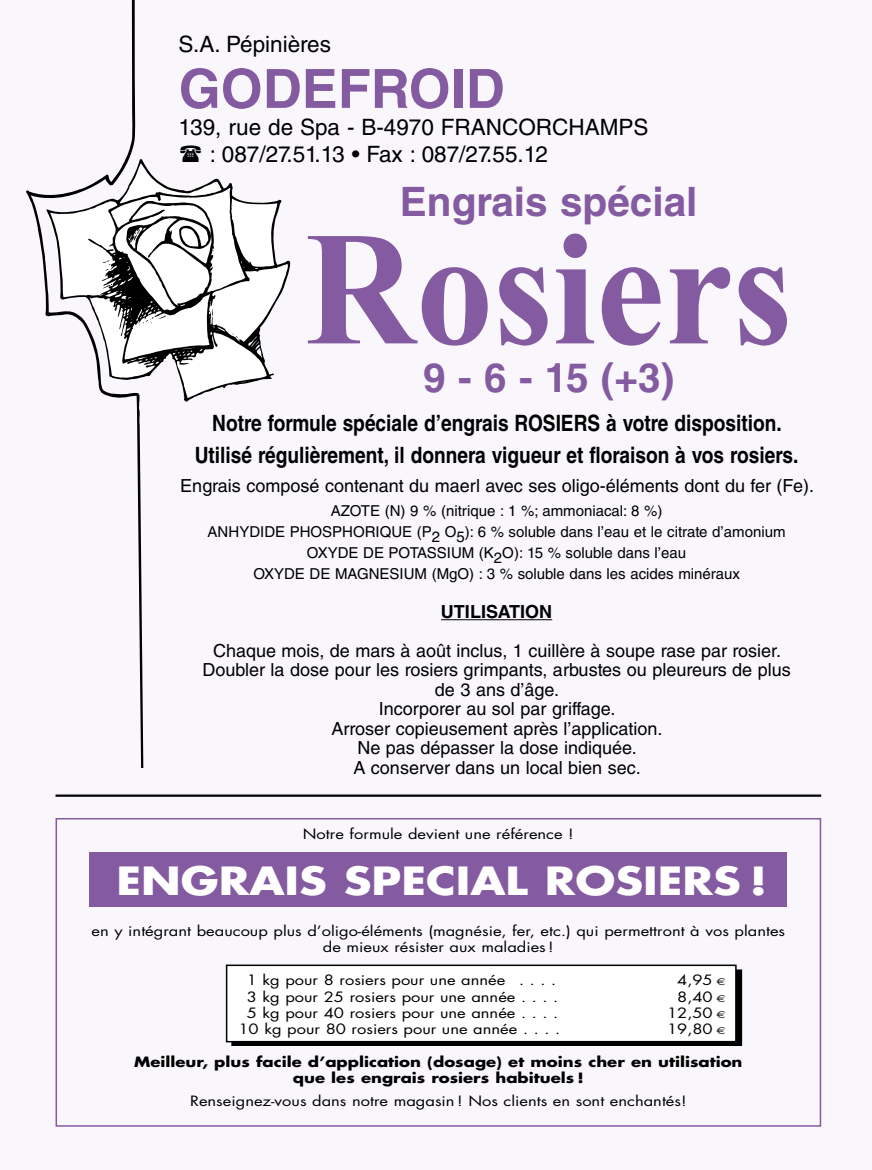
<style>
.page{position:relative;width:872px;height:1170px;background:#fff}
.page>*{position:absolute;margin:0;border:0;box-sizing:border-box;transform-origin:0 0}
.t1{font:700 162px "Times New Roman";color:#845aa1;scale:.95 1}
.t2{font:700 54px "Helvetica LT Std";color:#845aa1}
.t3{font:700 40.5px "Helvetica LT Std";color:#845aa1}
.t4{font:700 37.8px "Futura Std";color:#fff;scale:1.19 1}
.t5{font:700 22.5px/32.5px "Helvetica LT Std";color:#000;text-align:center;scale:.85 1}
.t6{font:22.5px/27px "Helvetica LT Std";color:#000}
.t7{font:18px/19.5px "Helvetica LT Std";color:#000;text-align:center}
.t8{font:700 18px "Helvetica LT Std";color:#000}
.t9{font:15px/21px "Helvetica LT Std";color:#000;text-align:center}
.t10{font:13.8px/16.4px "Futura Std";color:#000;text-align:center;scale:1.19 1}
.t11{font:700 13.8px/16.4px "Futura Std";color:#000;text-align:center;scale:1.19 1}
</style>
<div class="page">
<div style="left:0;top:0;width:872px;height:1169px;background:#f9f7fb"></div>
<hr style="left:56px;top:794px;width:765px;height:2px;background:#000">
<div style="left:231px;top:969px;width:511px;height:76px;background:#000"></div>
<div style="left:226px;top:964px;width:510px;height:78px;background:#fff;border:2px solid #000"></div>
<div style="left:56px;top:818px;width:765px;height:308px;border:2px solid #845aa1"></div>
<div style="left:90px;top:851px;width:697px;height:55px;background:#845aa1"></div>
<hr style="left:441px;top:619px;width:111px;height:1px;background:#000">
<svg style="left:26px;top:0;width:118px;height:768px"></svg>
<svg style="left:46px;top:159px;width:245px;height:243px"></svg>
<svg style="left:50px;top:145px;width:239px;height:253px"></svg>
<h3 class="t6" style="left:179px;top:31px;width:154px">S.A. Pépinières</h3>
<h2 class="t2" style="left:179px;top:56px;width:327px">GODEFROID</h2>
<h3 class="t6" style="left:210px;top:113px;width:440px;text-indent:-31px">139, rue de Spa - B-4970 FRANCORCHAMPS : 087/27.51.13 • Fax : 087/27.55.12</h3>
<h3 class="t3" style="left:400px;top:177px;width:299px">Engrais spécial</h3>
<h1 class="t1" style="left:305px;top:172px;width:514px">Rosiers</h1>
<h3 class="t3" style="left:423px;top:353px;width:252px">9 - 6 - 15 (+3)</h3>
<h3 class="t5" style="left:195px;top:406px;width:711px">Notre formule spéciale d’engrais ROSIERS à votre disposition.<br>Utilisé régulièrement, il donnera vigueur et floraison à vos rosiers.</h3>
<h3 class="t7" style="left:180px;top:475px;width:635px">Engrais composé contenant du maerl avec ses oligo-éléments dont du fer (Fe).</h3>
<p class="t9" style="left:208px;top:500px;width:579px">AZOTE (N) 9 % (nitrique : 1 %; ammoniacal: 8 %)<br>ANHYDIDE PHOSPHORIQUE (P2 O5): 6 % soluble dans l’eau et le citrate d’amonium OXYDE DE POTASSIUM (K2O): 15 % soluble dans l’eau<br>OXYDE DE MAGNESIUM (MgO) : 3 % soluble dans les acides minéraux</p>
<h3 class="t8" style="left:441px;top:600px;width:113px">UTILISATION</h3>
<p class="t7" style="left:202px;top:640px;width:590px">Chaque mois, de mars à août inclus, 1 cuillère à soupe rase par rosier.<br>Doubler la dose pour les rosiers grimpants, arbustes ou pleureurs de plus de 3 ans d’âge.<br>Incorporer au sol par griffage.<br>Arroser copieusement après l’application.<br>Ne pas dépasser la dose indiquée.<br>A conserver dans un local bien sec.</p>
<p class="t10" style="left:303px;top:825px;width:229px">Notre formule devient une référence !</p>
<h3 class="t4" style="left:116px;top:855px;width:548px">ENGRAIS SPECIAL ROSIERS !</h3>
<p class="t10" style="left:92px;top:922px;width:584px">en y intégrant beaucoup plus d’oligo-éléments (magnésie, fer, etc.) qui permettront à vos plantes de mieux résister aux maladies!</p>
<p class="t10" style="left:247px;top:971px;width:262px">1 kg pour 8 rosiers pour une année . . . .</p>
<p class="t10" style="left:677px;top:971px;width:31px">4,95</p>
<p class="t10" style="left:247px;top:988px;width:263px">3 kg pour 25 rosiers pour une année . . . .</p>
<p class="t10" style="left:677px;top:988px;width:31px">8,40</p>
<p class="t10" style="left:247px;top:1004px;width:263px">5 kg pour 40 rosiers pour une année . . . .</p>
<p class="t10" style="left:667px;top:1004px;width:40px">12,50</p>
<p class="t10" style="left:238px;top:1021px;width:272px">10 kg pour 80 rosiers pour une année . . . .</p>
<p class="t10" style="left:667px;top:1021px;width:40px">19,80</p>
<p class="t11" style="left:134px;top:1053px;width:512px">Meilleur, plus facile d’application (dosage) et moins cher en utilisation que les engrais rosiers habituels !</p>
<p class="t10" style="left:190px;top:1092px;width:419px">Renseignez-vous dans notre magasin ! Nos clients en sont enchantés!</p>
</div>
